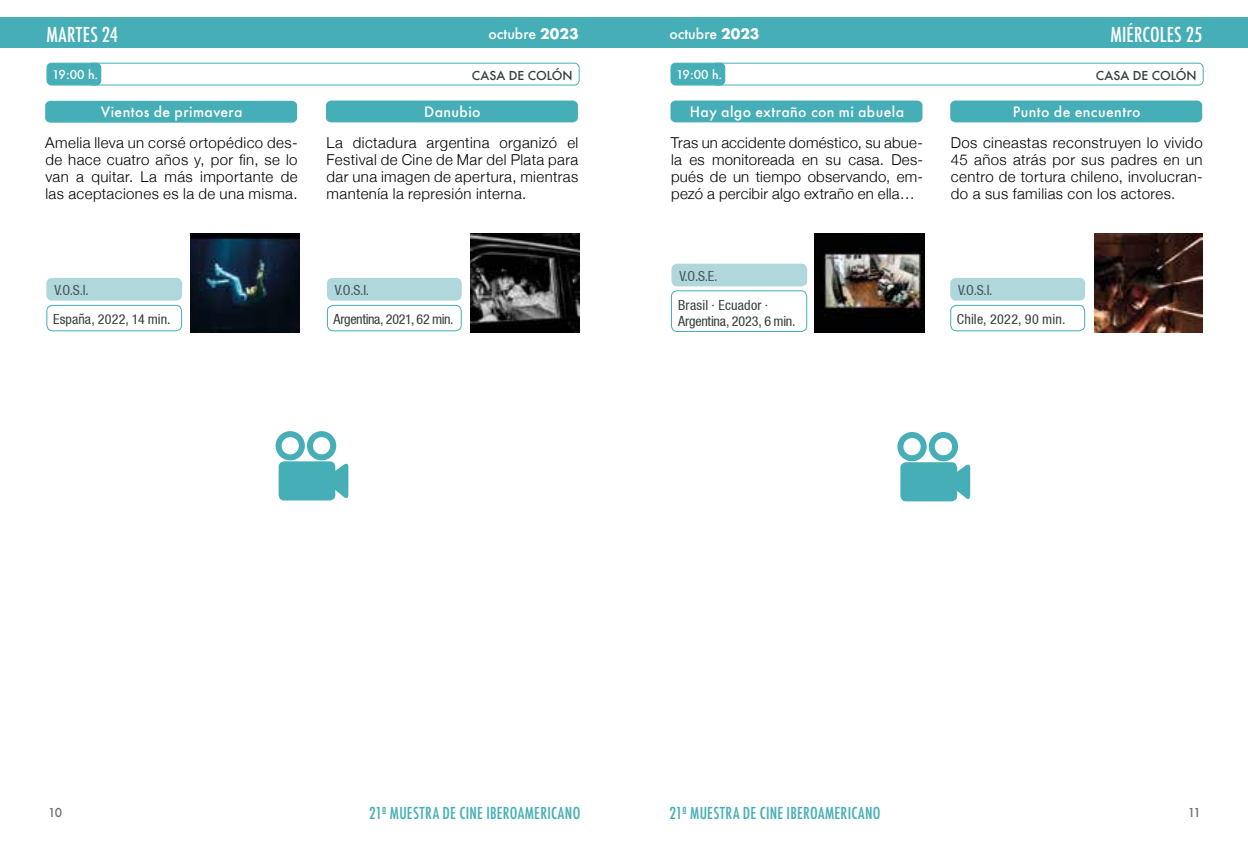
<style>
.page{position:relative;width:1248px;height:851px;background:#fff}
.page>*{position:absolute;margin:0;border:0;box-sizing:border-box;transform-origin:0 0}
.t1{font:500 condensed 20px "Futura";letter-spacing:.01em;color:#fff}
.t2{font:500 condensed 16px "Futura";letter-spacing:.015em;color:#45aeb6}
.t3{font:300 15px/17px "Helvetica Neue";letter-spacing:.025em;color:#000;text-align:justify}
.t4{font:500 14px "Futura";letter-spacing:.025em;color:#fff}
.t5{font:condensed 14px "Helvetica 57";letter-spacing:.005em;color:#313e3a}
.t6{font:condensed 14px "Helvetica 57";color:#646363}
.t7{font:500 14px "Futura";color:#fff}
.t8{font:condensed 14px "Helvetica 57";letter-spacing:-.025em;color:#313e3a}
.t9{font:condensed 14px "Helvetica 57";letter-spacing:-.015em;color:#313e3a}
.t10{font:500 12px "Futura";color:#313e3a}
.t11{font:500 12px "Futura";letter-spacing:-.04em;color:#fff}
.t12{font:500 12px "Futura";color:#706f6f}
.s1{font-family:"Futura Std";font-weight:700}
</style>
<div class="page">
<div style="left:0;top:18px;width:625px;height:30px;background:#45aeb6"></div>
<div style="left:624px;top:18px;width:623px;height:30px;background:#45aeb6"></div>
<div style="left:327px;top:305px;width:134px;height:26px;border:1px solid #45aeb6;border-radius:6px"></div>
<div style="left:46px;top:305px;width:136px;height:26px;border:1px solid #45aeb6;border-radius:6px"></div>
<div style="left:950px;top:305px;width:135px;height:26px;border:1px solid #45aeb6;border-radius:6px"></div>
<div style="left:711px;top:63px;width:492px;height:22px;border:1px solid #45aeb6;border-radius:5px"></div>
<div style="left:671px;top:63px;width:53px;height:22px;background:#45aeb6;border-radius:5px"></div>
<div style="left:670px;top:63px;width:55px;height:22px;border:1px solid #45aeb6;border-radius:5px"></div>
<div style="left:87px;top:63px;width:492px;height:22px;border:1px solid #45aeb6;border-radius:5px"></div>
<div style="left:47px;top:63px;width:54px;height:22px;background:#45aeb6;border-radius:5px"></div>
<div style="left:46px;top:63px;width:55px;height:22px;border:1px solid #45aeb6;border-radius:5px"></div>
<div style="left:326px;top:100px;width:252px;height:22px;background:#45aeb6;border-radius:5px"></div>
<div style="left:670px;top:100px;width:252px;height:22px;background:#45aeb6;border-radius:5px"></div>
<div style="left:950px;top:100px;width:251px;height:22px;background:#45aeb6;border-radius:5px"></div>
<div style="left:45px;top:101px;width:252px;height:22px;background:#45aeb6;border-radius:5px"></div>
<div style="left:327px;top:278px;width:134px;height:22px;background:#b0d7db;border-radius:6px"></div>
<div style="left:671px;top:263px;width:136px;height:23px;background:#b0d7db;border-radius:6px"></div>
<div style="left:46px;top:278px;width:136px;height:22px;background:#b0d7db;border-radius:6px"></div>
<div style="left:950px;top:278px;width:135px;height:22px;background:#b0d7db;border-radius:6px"></div>
<img style="left:470px;top:234px;width:109px;height:98px">
<img style="left:814px;top:234px;width:110px;height:98px">
<img style="left:190px;top:234px;width:110px;height:98px">
<img style="left:1094px;top:234px;width:108px;height:98px">
<div style="left:671px;top:290px;width:136px;height:42px;border:1px solid #45aeb6;border-radius:6px"></div>
<div style="left:278px;top:461px;width:57px;height:39px;background:#45aeb6;border-radius:6px"></div>
<svg style="left:331px;top:461px;width:17px;height:39px"></svg>
<div style="left:275px;top:431px;width:30px;height:29px;border:6px solid #45aeb6;border-radius:50%"></div>
<div style="left:307px;top:431px;width:29px;height:29px;border:6px solid #45aeb6;border-radius:50%"></div>
<div style="left:900px;top:462px;width:57px;height:39px;background:#45aeb6;border-radius:6px"></div>
<svg style="left:953px;top:462px;width:17px;height:39px"></svg>
<div style="left:897px;top:432px;width:29px;height:29px;border:6px solid #45aeb6;border-radius:50%"></div>
<div style="left:928px;top:432px;width:29px;height:29px;border:6px solid #45aeb6;border-radius:50%"></div>
<h1 class="t1" style="left:1110px;top:22px;width:93px">MIÉRCOLES 25</h1>
<h1 class="t1" style="left:46px;top:22px;width:73px">MARTES 24</h1>
<p class="t11" style="left:52px;top:66px;width:48px">19:00 h.</p>
<p class="t10" style="left:472px;top:67px;width:102px">CASA DE COLÓN</p>
<p class="t11" style="left:676px;top:66px;width:48px">19:00 h.</p>
<p class="t10" style="left:1095px;top:67px;width:102px">CASA DE COLÓN</p>
<p class="t4" style="left:424px;top:102px;width:58px">Danubio</p>
<p class="t4" style="left:689px;top:102px;width:216px">Hay algo extraño con mi abuela</p>
<p class="t4" style="left:1012px;top:102px;width:129px">Punto de encuentro</p>
<p class="t3" style="left:326px;top:133px;width:253px">La dictadura argentina organizó el Festival de Cine de Mar del Plata para dar una imagen de apertura, mientras mantenía la represión interna.</p>
<p class="t3" style="left:671px;top:133px;width:253px">Tras un accidente doméstico, su abue&shy;la es monitoreada en su casa. Des&shy;pués de un tiempo observando, em&shy;pezó a percibir algo extraño en ella…</p>
<p class="t3" style="left:950px;top:133px;width:253px">Dos cineastas reconstruyen lo vivido 45 años atrás por sus padres en un centro de tortura chileno, involucran&shy;do a sus familias con los actores.</p>
<p class="t7" style="left:488px;top:24px;width:92px">octubre <span class="s1">2023</span></p>
<p class="t7" style="left:669px;top:24px;width:92px">octubre <span class="s1">2023</span></p>
<p class="t4" style="left:101px;top:102px;width:143px">Vientos de primavera</p>
<p class="t3" style="left:45px;top:133px;width:254px">Amelia lleva un corsé ortopédico des&shy;de hace cuatro años y, por fin, se lo van a quitar. La más importante de las aceptaciones es la de una misma.</p>
<p class="t6" style="left:679px;top:268px;width:39px">V.O.S.E.</p>
<p class="t6" style="left:54px;top:282px;width:36px">V.O.S.I.</p>
<p class="t6" style="left:958px;top:282px;width:36px">V.O.S.I.</p>
<p class="t6" style="left:335px;top:282px;width:36px">V.O.S.I.</p>
<p class="t5" style="left:678px;top:296px;width:92px">Brasil · Ecuador ·</p>
<p class="t5" style="left:53px;top:311px;width:119px">España, 2022, 14 min.</p>
<p class="t9" style="left:678px;top:312px;width:119px">Argentina, 2023, 6 min.</p>
<p class="t5" style="left:956px;top:311px;width:110px">Chile, 2022, 90 min.</p>
<p class="t8" style="left:333px;top:310px;width:121px">Argentina, 2021, 62 min.</p>
<p class="t2" style="left:369px;top:802px;width:213px">21ª MUESTRA DE CINE IBEROAMERICANO</p>
<p class="t2" style="left:669px;top:802px;width:213px">21ª MUESTRA DE CINE IBEROAMERICANO</p>
<p class="t12" style="left:48px;top:803px;width:16px">10</p>
<p class="t12" style="left:1187px;top:803px;width:15px">11</p>
</div>
